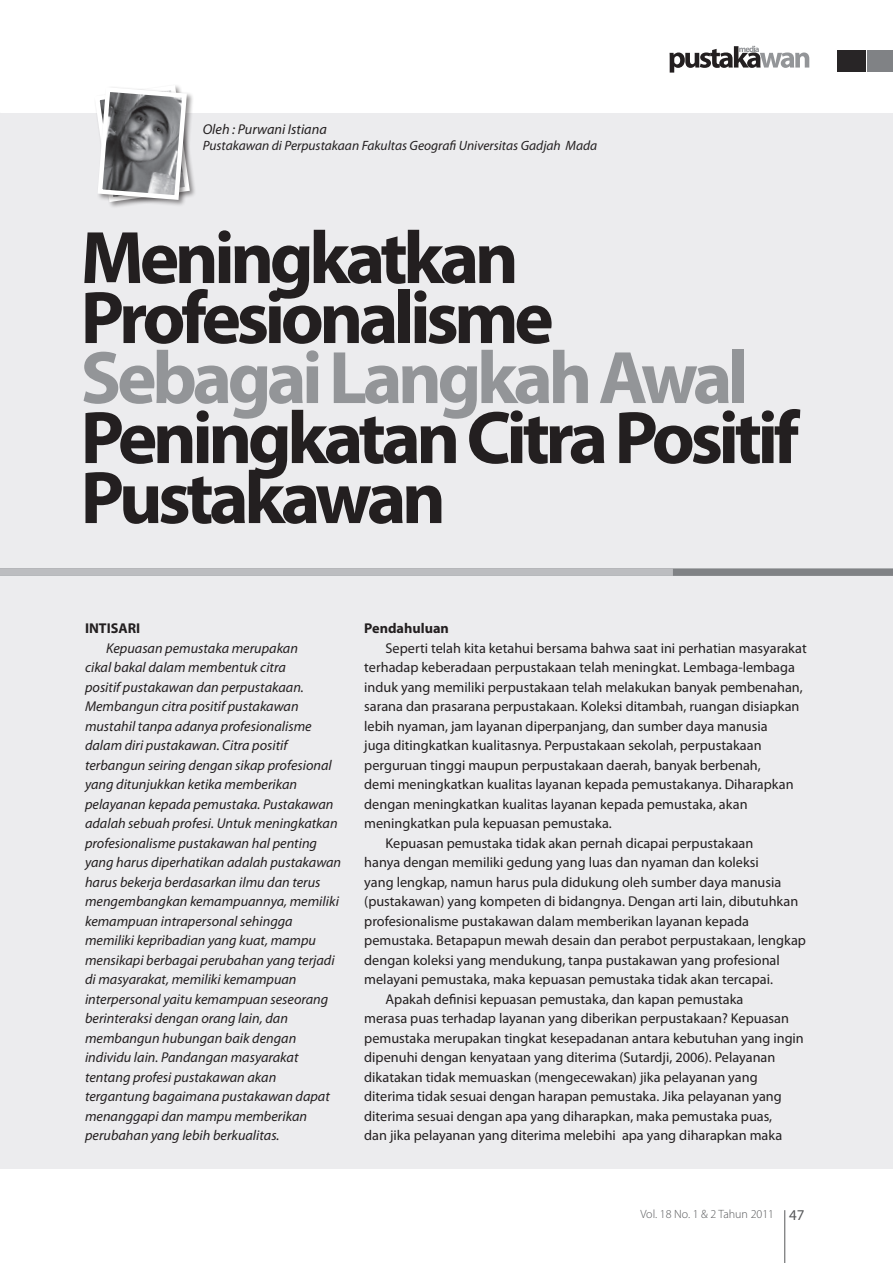
<style>
.page{position:relative;width:893px;height:1263px;background:#fff}
.page>*{position:absolute;margin:0;border:0;box-sizing:border-box;transform-origin:0 0}
.t1{font:700 75px/60px "Myriad Pro";letter-spacing:-.06em;color:#231f20}
.t2{font:14.25px/19.5px "Myriad Pro";color:#231f20}
.Body_Text_Indent{font:italic 14.25px/19.5px "Myriad Pro";color:#231f20}
.t3{font:700 14.25px "Myriad Pro";color:#231f20}
.t4{font:italic 13.5px "Myriad Pro";color:#231f20}
.t5{font:300 12px "Myriad Pro";color:#57585a}
.s1{color:#939598}
.s2{font-weight:400;font-size:15px}
</style>
<div class="page">
<hr style="left:784px;top:1210px;width:1px;height:53px;background:#57585a">
<svg style="left:669px;top:46px;width:140px;height:27px"></svg>
<div style="left:867px;top:50px;width:26px;height:21px;background:#808285"></div>
<div style="left:837px;top:50px;width:28px;height:21px;background:#282526"></div>
<div style="left:0;top:113px;width:893px;height:1055px;background:#ececee"></div>
<div style="left:0;top:568px;width:893px;height:8px;background:#808285"></div>
<div style="left:0;top:568px;width:673px;height:8px;background:#bcbdc0"></div>
<div style="left:93px;top:83px;width:111px;height:133px;background:#231f20;opacity:.5"></div>
<div style="left:96px;top:85px;width:104px;height:128px;background:#231f20;opacity:.5"></div>
<svg style="left:93px;top:83px;width:99px;height:122px"></svg>
<p class="Body_Text_Indent" style="left:203px;top:119px;width:126px">Oleh : Purwani Istiana</p>
<p class="t4" style="left:203px;top:138px;width:396px">Pustakawan di Perpustakaan Fakultas Geografi Universitas Gadjah Mada</p>
<p class="t1" style="left:81px;top:225px;width:720px">Meningkatkan<br>Profesionalisme<br><span class="s1">Sebagai Langkah Awal<br></span>Peningkatan Citra Positif<br>Pustakawan</p>
<p class="t3" style="left:85px;top:619px;width:57px">INTISARI</p>
<p class="Body_Text_Indent" style="left:85px;top:638px;width:258px;text-indent:21px">Kepuasan pemustaka merupakan<br>cikal bakal dalam membentuk citra<br>positif pustakawan dan perpustakaan.<br>Membangun citra positif pustakawan mustahil tanpa adanya profesionalisme dalam diri pustakawan. Citra positif terbangun seiring dengan sikap profesional yang ditunjukkan ketika memberikan pelayanan kepada pemustaka. Pustakawan adalah sebuah profesi. Untuk meningkatkan profesionalisme pustakawan hal penting yang harus diperhatikan adalah pustakawan harus bekerja berdasarkan ilmu dan terus mengembangkan kemampuannya, memiliki kemampuan intrapersonal sehingga memiliki kepribadian yang kuat, mampu mensikapi berbagai perubahan yang terjadi di masyarakat, memiliki kemampuan interpersonal yaitu kemampuan seseorang berinteraksi dengan orang lain, dan membangun hubungan baik dengan individu lain. Pandangan masyarakat tentang profesi pustakawan akan tergantung bagaimana pustakawan dapat menanggapi dan mampu memberikan perubahan yang lebih berkualitas.</p>
<p class="t3" style="left:364px;top:619px;width:86px">Pendahuluan</p>
<p class="t2" style="left:364px;top:638px;width:444px;text-indent:21px">Seperti telah kita ketahui bersama bahwa saat ini perhatian masyarakat terhadap keberadaan perpustakaan telah meningkat. Lembaga-lembaga induk yang memiliki perpustakaan telah melakukan banyak pembenahan, sarana dan prasarana perpustakaan. Koleksi ditambah, ruangan disiapkan lebih nyaman, jam layanan diperpanjang, dan sumber daya manusia<br>juga ditingkatkan kualitasnya. Perpustakaan sekolah, perpustakaan perguruan tinggi maupun perpustakaan daerah, banyak berbenah,<br>demi meningkatkan kualitas layanan kepada pemustakanya. Diharapkan dengan meningkatkan kualitas layanan kepada pemustaka, akan meningkatkan pula kepuasan pemustaka.</p>
<p class="t2" style="left:364px;top:833px;width:443px;text-indent:21px">Kepuasan pemustaka tidak akan pernah dicapai perpustakaan<br>hanya dengan memiliki gedung yang luas dan nyaman dan koleksi<br>yang lengkap, namun harus pula didukung oleh sumber daya manusia (pustakawan) yang kompeten di bidangnya. Dengan arti lain, dibutuhkan profesionalisme pustakawan dalam memberikan layanan kepada pemustaka. Betapapun mewah desain dan perabot perpustakaan, lengkap dengan koleksi yang mendukung, tanpa pustakawan yang profesional melayani pemustaka, maka kepuasan pemustaka tidak akan tercapai.</p>
<p class="t2" style="left:364px;top:989px;width:441px;text-indent:21px">Apakah definisi kepuasan pemustaka, dan kapan pemustaka<br>merasa puas terhadap layanan yang diberikan perpustakaan? Kepuasan pemustaka merupakan tingkat kesepadanan antara kebutuhan yang ingin dipenuhi dengan kenyataan yang diterima (Sutardji, 2006). Pelayanan dikatakan tidak memuaskan (mengecewakan) jika pelayanan yang diterima tidak sesuai dengan harapan pemustaka. Jika pelayanan yang diterima sesuai dengan apa yang diharapkan, maka pemustaka puas,<br>dan jika pelayanan yang diterima melebihi apa yang diharapkan maka</p>
<p class="t5" style="left:640px;top:1207px;width:166px">Vol. 18 No. 1 &amp; 2 Tahun 2011 <span class="s2">47</span></p>
</div>
